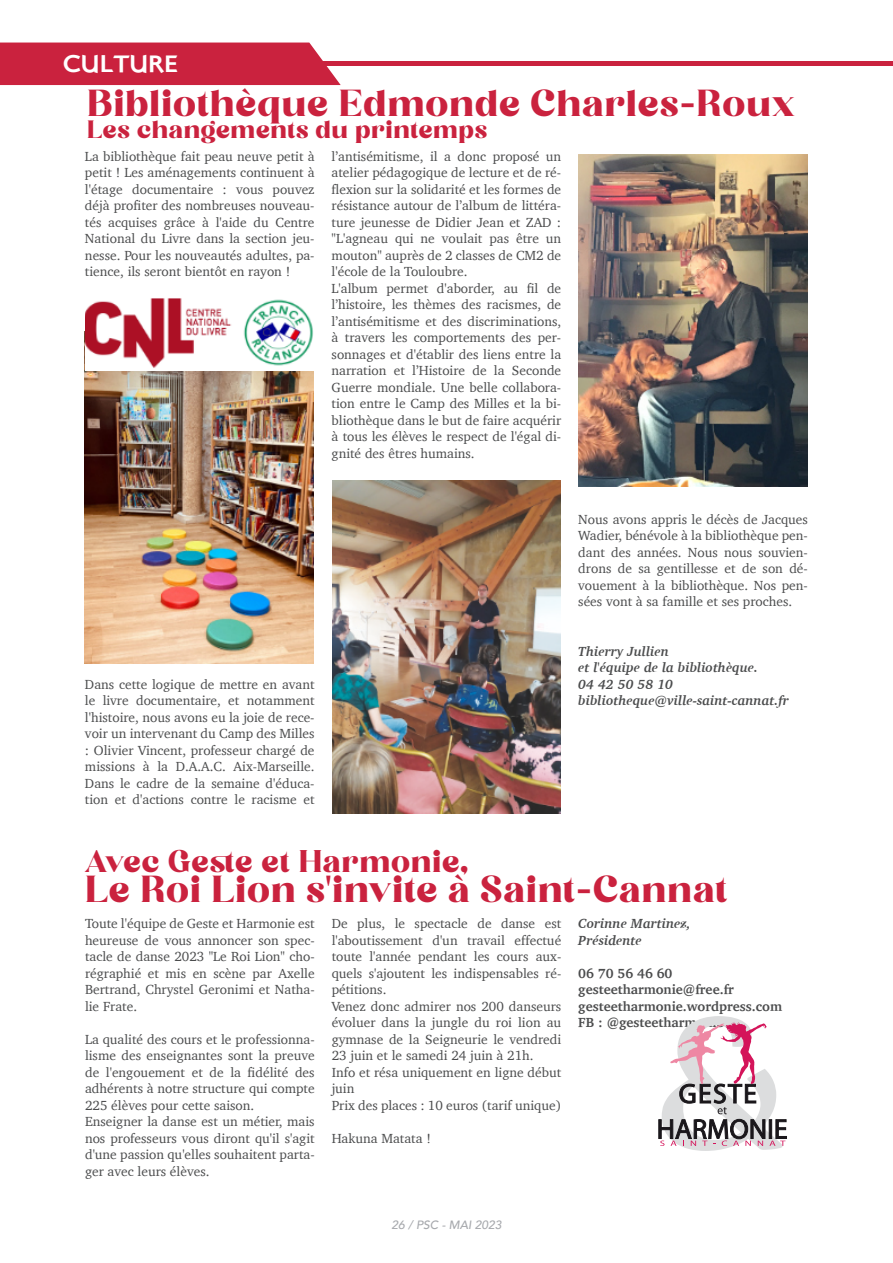
<style>
.page{position:relative;width:893px;height:1263px;background:#fff}
.page>*{position:absolute;margin:0;border:0;box-sizing:border-box;transform-origin:0 0}
.t1{font:36px "Begika";color:#ca223e}
.t2{font:30px "Begika";color:#ca223e}
.t3{font:24px "Begika";color:#ca223e}
.t4{font:24px "London Two";color:#fff;scale:1.04 1}
.t5{font:13.5px/16.5px "Charter";color:#4b4c4d;text-align:justify}
.t6{font:italic 700 13.5px/16.5px "Charter";color:#4b4c4d}
.t7{font:700 13.5px/16.5px "Charter";color:#4b4c4d}
.t8{font:italic 500 12px "Avenir";color:#a7a9ad}
.s1{font-family:"Montserrat"}
</style>
<div class="page">
<div style="left:0;top:43px;width:341px;height:42px;background:#ca223e"></div>
<hr style="left:321px;top:62px;width:572px;height:4px;background:#ca223e">
<img style="left:332px;top:481px;width:229px;height:332px">
<img style="left:579px;top:154px;width:229px;height:332px">
<img style="left:85px;top:371px;width:229px;height:293px">
<img style="left:85px;top:298px;width:228px;height:70px">
<svg style="left:658px;top:1016px;width:129px;height:135px"></svg>
<h3 class="t4" style="left:62px;top:54px;width:113px">CULTURE</h3>
<h1 class="t1" style="left:87px;top:89px;width:710px">Bibliothèque Edmonde Charles<span class="s1">-</span>Roux</h1>
<h3 class="t3" style="left:87px;top:120px;width:402px">Les changements du printemps</h3>
<p class="t5" style="left:85px;top:148px;width:231px">La bibliothèque fait peau neuve petit à petit ! Les aménagements continuent à l'étage documentaire : vous pouvez déjà profiter des nombreuses nouveau&shy;tés acquises grâce à l'aide du Centre National du Livre dans la section jeu&shy;nesse. Pour les nouveautés adultes, pa&shy;tience, ils seront bientôt en rayon !</p>
<p class="t5" style="left:332px;top:148px;width:231px;text-align:left">l’antisémitisme, il a donc proposé un atelier pédagogique de lecture et de ré&shy;flexion sur la solidarité et les formes de résistance autour de l’album de littéra&shy;ture jeunesse de Didier Jean et ZAD : "L'agneau qui ne voulait pas être un mouton" auprès de 2 classes de CM2 de l'école de la Touloubre.<br>L'album permet d'aborder, au fil de l’histoire, les thèmes des racismes, de l’antisémitisme et des discriminations, à travers les comportements des per&shy;sonnages et d'établir des liens entre la narration et l’Histoire de la Seconde Guerre mondiale. Une belle collabora&shy;tion entre le Camp des Milles et la bi&shy;bliothèque dans le but de faire acquérir à tous les élèves le respect de l'égal di&shy;gnité des êtres humains.</p>
<p class="t5" style="left:85px;top:676px;width:231px">Dans cette logique de mettre en avant le livre documentaire, et notamment l'histoire, nous avons eu la joie de rece&shy;voir un intervenant du Camp des Milles : Olivier Vincent, professeur chargé de missions à la D.A.A.C. Aix-Marseille.<br>Dans le cadre de la semaine d'éduca&shy;tion et d'actions contre le racisme et</p>
<p class="t5" style="left:578px;top:511px;width:231px">Nous avons appris le décès de Jacques Wadier, bénévole à la bibliothèque pen&shy;dant des années. Nous nous souvien&shy;drons de sa gentillesse et de son dé&shy;vouement à la bibliothèque. Nos pen&shy;sées vont à sa famille et ses proches.</p>
<p class="t6" style="left:578px;top:643px;width:212px">Thierry Jullien<br>et l'équipe de la bibliothèque.<br>04 42 50 58 10 bibliotheque@ville-saint-cannat.fr</p>
<h2 class="t2" style="left:85px;top:850px;width:385px">Avec Geste et Harmonie,</h2>
<h1 class="t1" style="left:85px;top:876px;width:644px">Le Roi Lion s'invite à Saint<span class="s1">-</span>Cannat</h1>
<p class="t5" style="left:85px;top:915px;width:231px">Toute l'équipe de Geste et Harmonie est heureuse de vous annoncer son spec&shy;tacle de danse 2023 "Le Roi Lion" cho&shy;régraphié et mis en scène par Axelle Bertrand, Chrystel Geronimi et Natha&shy;lie Frate.</p>
<p class="t5" style="left:85px;top:1031px;width:231px;text-align:left">La qualité des cours et le professionna&shy;lisme des enseignantes sont la preuve de l'engouement et de la fidélité des adhérents à notre structure qui compte 225 élèves pour cette saison.<br>Enseigner la danse est un métier, mais nos professeurs vous diront qu'il s'agit d'une passion qu'elles souhaitent parta&shy;ger avec leurs élèves.</p>
<p class="t5" style="left:332px;top:915px;width:231px;text-align:left">De plus, le spectacle de danse est l'aboutissement d'un travail effectué toute l'année pendant les cours aux&shy;quels s'ajoutent les indispensables ré&shy;pétitions.<br>Venez donc admirer nos 200 danseurs évoluer dans la jungle du roi lion au gymnase de la Seigneurie le vendredi<br>23 juin et le samedi 24 juin à 21h.<br>Info et résa uniquement en ligne début juin<br>Prix des places : 10 euros (tarif unique)</p>
<p class="t5" style="left:332px;top:1130px;width:101px">Hakuna Matata !</p>
<p class="t8" style="left:391px;top:1217px;width:112px">26 / PSC - MAI 2023</p>
<p class="t6" style="left:578px;top:915px;width:114px">Corinne Martinez,<br>Présidente</p>
<p class="t7" style="left:578px;top:965px;width:205px">06 70 56 46 60 gesteetharmonie@free.fr gesteetharmonie.wordpress.com<br>FB : @gesteetharmonie</p>
</div>
